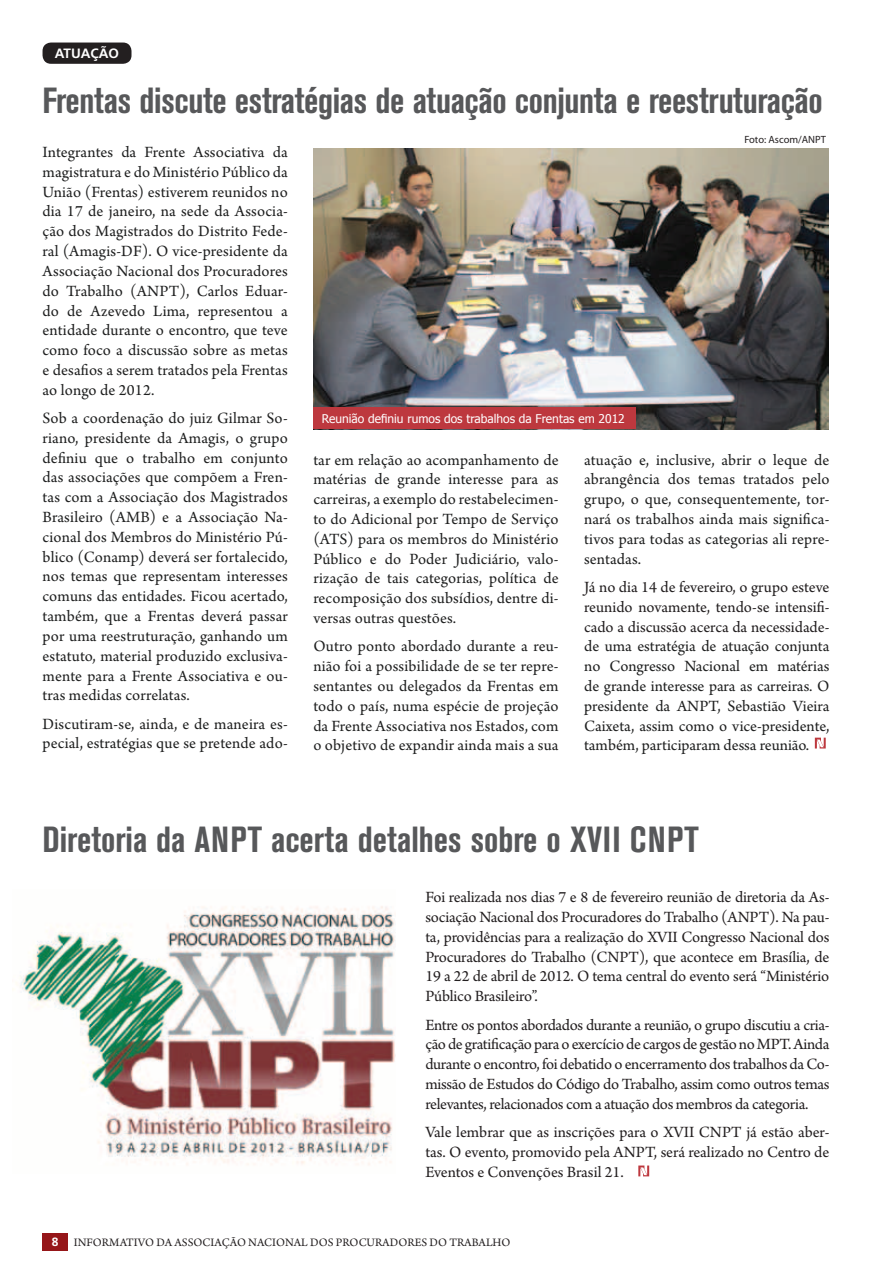
<style>
.page{position:relative;width:872px;height:1276px;background:#fff}
.page>*{position:absolute;margin:0;border:0;box-sizing:border-box;transform-origin:0 0}
.t1{font:700 condensed 36px "Akzidenz Grotesk BE";letter-spacing:-.01em;color:#57585a}
.t2{font:16.5px/19.8px "Arno Pro";letter-spacing:.005em;color:#1f2020;text-align:justify}
.t3{font:16.5px/19.8px "Arno Pro";letter-spacing:-.01em;color:#231f20;text-align:justify}
.t4{font:700 13.5px "Frutiger";color:#fff}
.t5{font:12px "Arno Pro";color:#231f20}
.t6{font:12px "Tahoma";color:#fff}
.t7{font:700 12px "Frutiger";color:#fff}
.t8{font:10.5px "Myriad Pro";color:#231f20}
</style>
<div class="page">
<div style="left:43px;top:1233px;width:25px;height:17px;background:#961619"></div>
<img style="left:313px;top:148px;width:515px;height:281px">
<div style="left:43px;top:43px;width:88px;height:21px;background:#231f20;border-radius:9px"></div>
<svg style="left:815px;top:737px;width:10px;height:11px"></svg>
<div style="left:313px;top:407px;width:323px;height:22px;background:#bd383e"></div>
<img style="left:16px;top:906px;width:379px;height:259px">
<svg style="left:638px;top:1165px;width:11px;height:11px"></svg>
<p class="t4" style="left:55px;top:45px;width:66px">ATUAÇÃO</p>
<h1 class="t1" style="left:43px;top:80px;width:781px">Frentas discute estratégias de atuação conjunta e reestruturação</h1>
<p class="t8" style="left:744px;top:133px;width:83px">Foto: Ascom/ANPT</p>
<p class="t2" style="left:43px;top:143px;width:247px">Integrantes da Frente Associativa da magistratura e do Ministério Público da União (Frentas) estiverem reunidos no dia 17 de janeiro, na sede da Associa&shy;ção dos Magistrados do Distrito Fede&shy;ral (Amagis-DF). O vice-presidente da Associação Nacional dos Procuradores do Trabalho (ANPT), Carlos Eduar&shy;do de Azevedo Lima, representou a entidade durante o encontro, que teve como foco a discussão sobre as metas e desafios a serem tratados pela Frentas ao longo de 2012.</p>
<p class="t2" style="left:43px;top:409px;width:247px">Sob a coordenação do juiz Gilmar So&shy;riano, presidente da Amagis, o grupo definiu que o trabalho em conjunto das associações que compõem a Fren&shy;tas com a Associação dos Magistrados Brasileiro (AMB) e a Associação Na&shy;cional dos Membros do Ministério Pú&shy;blico (Conamp) deverá ser fortalecido, nos temas que representam interesses comuns das entidades. Ficou acertado, também, que a Frentas deverá passar por uma reestruturação, ganhando um estatuto, material produzido exclusiva&shy;mente para a Frente Associativa e ou&shy;tras medidas correlatas.</p>
<p class="t2" style="left:43px;top:714px;width:247px">Discutiram-se, ainda, e de maneira es&shy;pecial, estratégias que se pretende ado-</p>
<p class="t6" style="left:322px;top:411px;width:304px">Reunião definiu rumos dos trabalhos da Frentas em 2012</p>
<p class="t2" style="left:313px;top:451px;width:247px">tar em relação ao acompanhamento de matérias de grande interesse para as carreiras, a exemplo do restabelecimen&shy;to do Adicional por Tempo de Serviço (ATS) para os membros do Ministério Público e do Poder Judiciário, valo&shy;rização de tais categorias, política de recomposição dos subsídios, dentre di&shy;versas outras questões.</p>
<p class="t2" style="left:313px;top:637px;width:247px">Outro ponto abordado durante a reu&shy;nião foi a possibilidade de se ter repre&shy;sentantes ou delegados da Frentas em todo o país, numa espécie de projeção da Frente Associativa nos Estados, com o objetivo de expandir ainda mais a sua</p>
<p class="t2" style="left:584px;top:451px;width:247px">atuação e, inclusive, abrir o leque de abrangência dos temas tratados pelo grupo, o que, consequentemente, tor&shy;nará os trabalhos ainda mais significa&shy;tivos para todas as categorias ali repre&shy;sentadas.</p>
<p class="t3" style="left:584px;top:578px;width:247px">Já no dia 14 de fevereiro, o grupo esteve reunido novamente, tendo-se intensifi&shy;cado a discussão acerca da necessidade-</p>
<p class="t2" style="left:584px;top:637px;width:247px">de uma estratégia de atuação conjunta no Congresso Nacional em matérias de grande interesse para as carreiras. O presidente da ANPT, Sebastião Vieira Caixeta, assim como o vice-presidente, também, participaram dessa reunião.</p>
<h1 class="t1" style="left:43px;top:819px;width:657px">Diretoria da ANPT acerta detalhes sobre o XVII CNPT</h1>
<p class="t3" style="left:425px;top:888px;width:405px">Foi realizada nos dias 7 e 8 de fevereiro reunião de diretoria da As&shy;sociação Nacional dos Procuradores do Trabalho (ANPT). Na pau&shy;ta, providências para a realização do XVII Congresso Nacional dos Procuradores do Trabalho (CNPT), que acontece em Brasília, de 19 a 22 de abril de 2012. O tema central do evento será “Ministério Público Brasileiro”.</p>
<p class="t3" style="left:425px;top:1015px;width:405px">Entre os pontos abordados durante a reunião, o grupo discutiu a cria&shy;ção de gratificação para o exercício de cargos de gestão no MPT. Ainda durante o encontro, foi debatido o encerramento dos trabalhos da Co&shy;missão de Estudos do Código do Trabalho, assim como outros temas relevantes, relacionados com a atuação dos membros da categoria.</p>
<p class="t3" style="left:425px;top:1123px;width:405px">Vale lembrar que as inscrições para o XVII CNPT já estão aber&shy;tas. O evento, promovido pela ANPT, será realizado no Centro de Eventos e Convenções Brasil 21.</p>
<p class="t7" style="left:52px;top:1234px;width:8px">8</p>
<p class="t5" style="left:74px;top:1235px;width:438px">INFORMATIVO DA ASSOCIAÇÃO NACIONAL DOS PROCURADORES DO TRABALHO</p>
</div>
